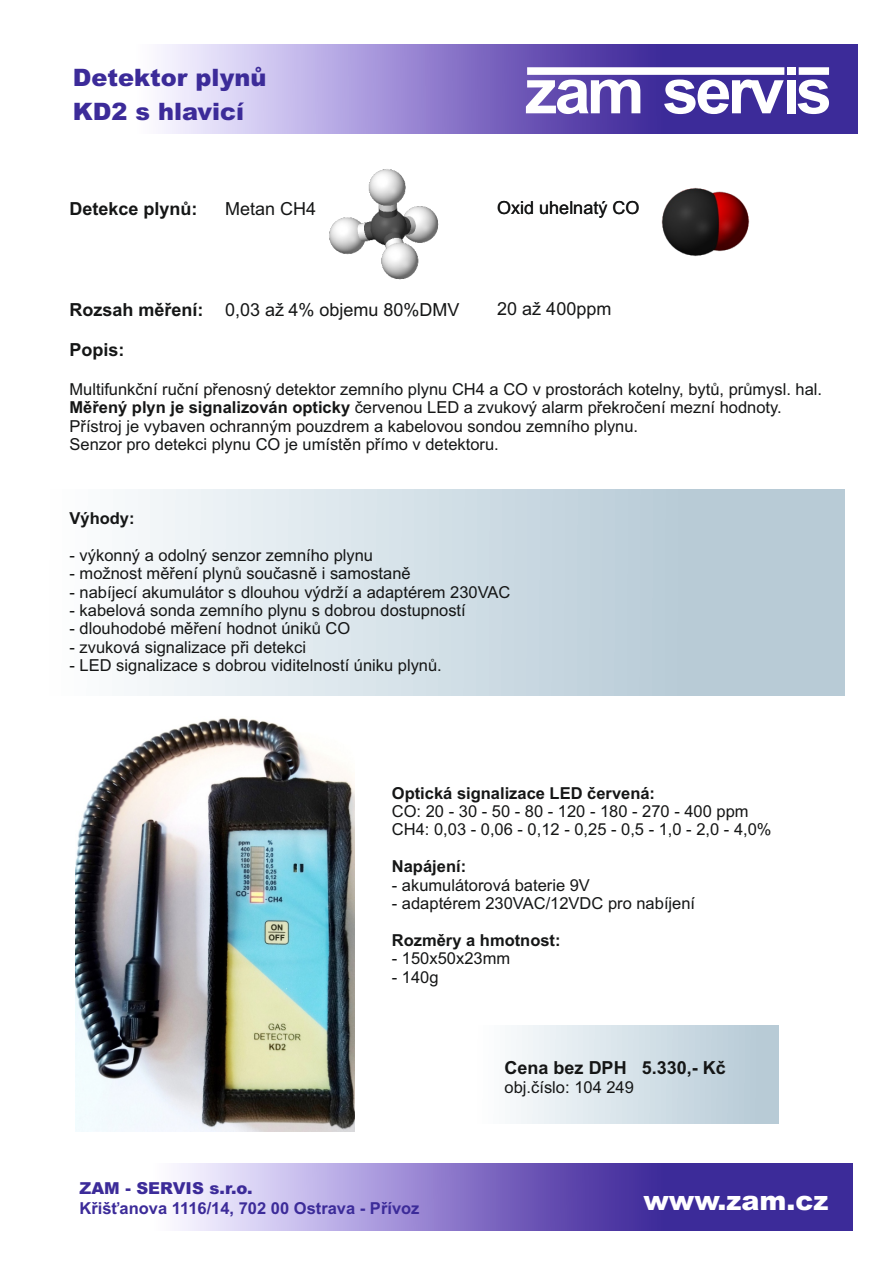
<style>
.page{position:relative;width:893px;height:1263px;background:#fff}
.page>*{position:absolute;margin:0;border:0;box-sizing:border-box;transform-origin:0 0}
.t1{font:900 27px "Arial";color:#fff}
.t2{font:900 24px/33.9px "Arial";color:#3c2b99}
.t3{font:18px "Arial";color:#151616}
.t4{font:700 18px "Arial";color:#151616}
.t5{font:16.5px/18.5px "Arial";color:#151616}
.t6{font:700 16.5px "Arial";color:#151616}
.t7{font:700 16.5px "Arial";color:#3c2b99}
.t8{font:900 16.5px "Arial";color:#3c2b99}
.s1{font-weight:700}
</style>
<div class="page">
<div style="left:474px;top:1026px;width:305px;height:97px;background:linear-gradient(to right,#feffff,#b3c8d4)"></div>
<div style="left:47px;top:490px;width:797px;height:206px;background:linear-gradient(to right,#fbfdfe,#acc3d0)"></div>
<svg style="left:177px;top:1164px;width:675px;height:66px"></svg>
<svg style="left:161px;top:45px;width:697px;height:89px"></svg>
<svg style="left:798px;top:80px;width:31px;height:34px"></svg>
<div style="left:787px;top:80px;width:8px;height:33px;background:#fff"></div>
<div style="left:787px;top:67px;width:8px;height:8px;background:#fff"></div>
<svg style="left:526px;top:80px;width:114px;height:34px"></svg>
<svg style="left:664px;top:80px;width:120px;height:34px"></svg>
<div style="left:799px;top:67px;width:30px;height:8px;background:#fff"></div>
<div style="left:527px;top:67px;width:257px;height:8px;background:#fff"></div>
<img style="left:76px;top:718px;width:278px;height:413px">
<img style="left:329px;top:169px;width:110px;height:111px">
<img style="left:661px;top:187px;width:89px;height:70px">
<h2 class="t2" style="left:73px;top:63px;width:195px">Detektor plynů<br>KD2 s hlavicí</h2>
<p class="t4" style="left:70px;top:202px;width:130px">Detekce plynů:</p>
<p class="t3" style="left:225px;top:202px;width:93px">Metan CH4</p>
<p class="t3" style="left:497px;top:201px;width:144px">Oxid uhelnatý CO</p>
<p class="t3" style="left:497px;top:302px;width:116px">20 až 400ppm</p>
<p class="t3" style="left:225px;top:303px;width:236px">0,03 až 4% objemu 80%DMV</p>
<p class="t4" style="left:70px;top:303px;width:136px">Rozsah měření:</p>
<p class="t4" style="left:70px;top:343px;width:57px">Popis:</p>
<p class="t5" style="left:70px;top:381px;width:754px">Multifunkční ruční přenosný detektor zemního plynu CH4 a CO v prostorách kotelny, bytů, průmysl. hal.<br><span class="s1">Měřený plyn je signalizován opticky</span> červenou LED a zvukový alarm překročení mezní hodnoty.<br>Přístroj je vybaven ochranným pouzdrem a kabelovou sondou zemního plynu.<br>Senzor pro detekci plynu CO je umístěn přímo v detektoru.</p>
<p class="t6" style="left:70px;top:512px;width:67px">Výhody:</p>
<p class="t5" style="left:70px;top:547px;width:305px">- výkonný a odolný senzor zemního plynu</p>
<p class="t5" style="left:70px;top:566px;width:343px">- možnost měření plynů současně i samostaně</p>
<p class="t5" style="left:70px;top:584px;width:442px">- nabíjecí akumulátor s dlouhou výdrží a adaptérem 230VAC</p>
<p class="t5" style="left:70px;top:602px;width:398px">- kabelová sonda zemního plynu s dobrou dostupností</p>
<p class="t5" style="left:70px;top:621px;width:282px">- dlouhodobé měření hodnot úniků CO</p>
<p class="t5" style="left:70px;top:639px;width:238px">- zvuková signalizace při detekci</p>
<p class="t5" style="left:70px;top:658px;width:374px">- LED signalizace s dobrou viditelností úniku plynů.</p>
<p class="t6" style="left:392px;top:786px;width:265px">Optická signalizace LED červená:</p>
<p class="t5" style="left:392px;top:803px;width:381px">CO: 20 - 30 - 50 - 80 - 120 - 180 - 270 - 400 ppm<br>CH4: 0,03 - 0,06 - 0,12 - 0,25 - 0,5 - 1,0 - 2,0 - 4,0%</p>
<p class="t6" style="left:392px;top:860px;width:76px">Napájení:</p>
<p class="t5" style="left:392px;top:877px;width:200px">- akumulátorová baterie 9V</p>
<p class="t5" style="left:392px;top:896px;width:305px">- adaptérem 230VAC/12VDC pro nabíjení</p>
<p class="t6" style="left:392px;top:934px;width:170px">Rozměry a hmotnost:</p>
<p class="t5" style="left:392px;top:951px;width:120px">- 150x50x23mm</p>
<p class="t5" style="left:392px;top:969px;width:48px">- 140g</p>
<p class="t8" style="left:80px;top:1182px;width:175px">ZAM - SERVIS s.r.o.</p>
<p class="t7" style="left:80px;top:1202px;width:341px">Křišťanova 1116/14, 702 00 Ostrava - Přívoz</p>
<p class="t4" style="left:505px;top:1061px;width:223px">Cena bez DPH 5.330,- Kč</p>
<p class="t5" style="left:505px;top:1079px;width:131px">obj.číslo: 104 249</p>
<h1 class="t1" style="left:643px;top:1190px;width:187px">www.zam.cz</h1>
</div>
